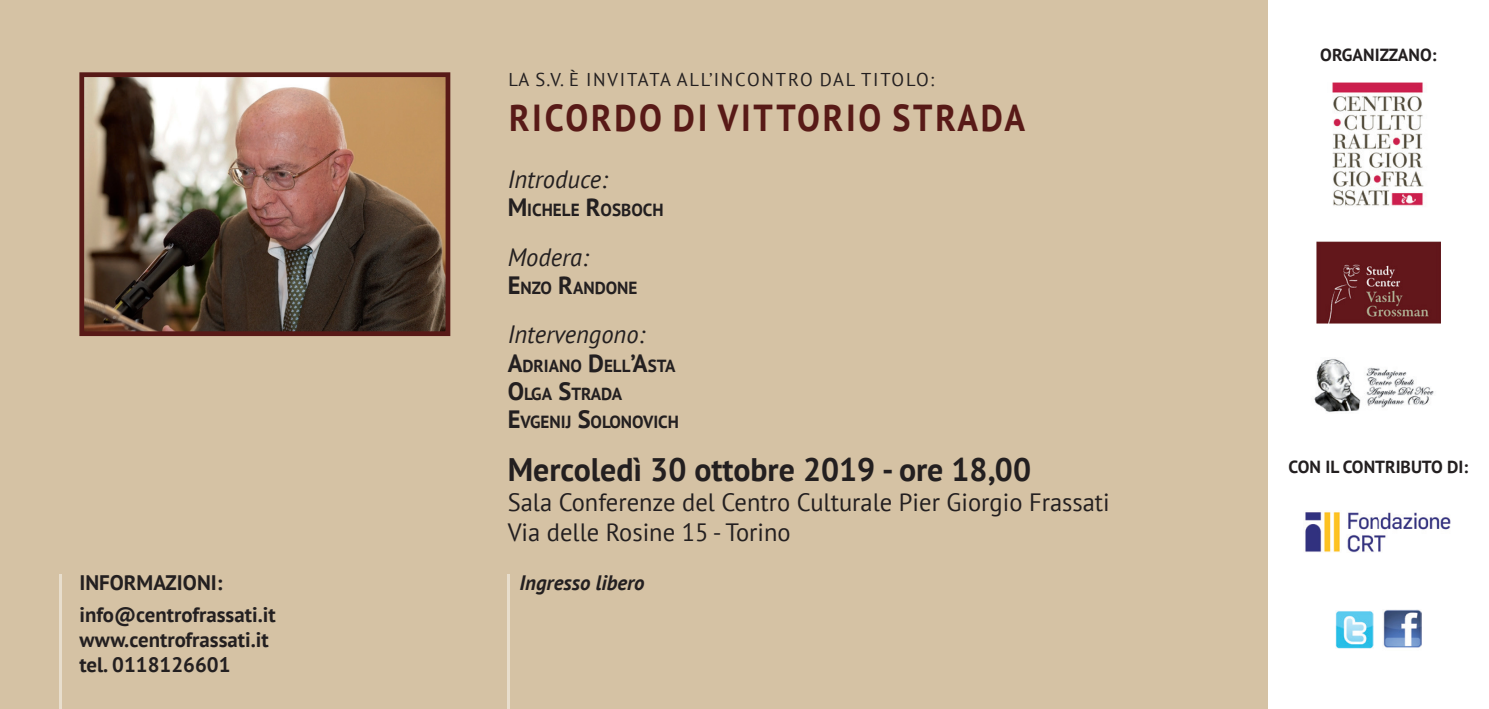
<style>
.page{position:relative;width:1489px;height:709px;background:#fff}
.page>*{position:absolute;margin:0;border:0;box-sizing:border-box;transform-origin:0 0}
.t1{font:700 37.5px "PT Sans";letter-spacing:.08em;color:#581a17;scale:.91 1}
.t2{font:700 32.5px "PT Sans";color:#231f20}
.t3{font:25px/30px "PT Sans";color:#231f20}
.t4{font:italic 25px "PT Sans";color:#231f20}
.t5{font:700 21px "PT Sans";color:#231f20}
.t6{font:700 20.75px/25px "PT Sans";color:#231f20}
.t7{font:italic 700 20.75px "PT Sans";color:#231f20}
.t8{font:18.5px "PT Sans";letter-spacing:.095em;color:#231f20}
.t9{font:700 17.5px/28.2px "PT Sans";color:#231f20}
.t10{font:700 17.5px "PT Sans";color:#231f20}
.s1{font-size:25px}
</style>
<div class="page">
<div style="left:0;top:0;width:1267px;height:709px;background:#d5c2a4"></div>
<img style="left:85px;top:78px;width:359px;height:252px">
<div style="left:79px;top:72px;width:371px;height:264px;border:5px solid #581a17"></div>
<img style="left:1383px;top:609px;width:37px;height:39px">
<img style="left:1335px;top:611px;width:38px;height:37px">
<img style="left:1332px;top:82px;width:92px;height:124px">
<img style="left:1316px;top:242px;width:124px;height:81px">
<img style="left:1314px;top:359px;width:120px;height:54px">
<hr style="left:507px;top:574px;width:3px;height:135px;background:#e8decd">
<hr style="left:59px;top:574px;width:3px;height:135px;background:#e8decd">
<img style="left:1305px;top:512px;width:146px;height:41px">
<p class="t5" style="left:79px;top:568px;width:145px">INFORMAZIONI:</p>
<p class="t6" style="left:79px;top:602px;width:198px">info@centrofrassati.it www.centrofrassati.it tel. 0118126601</p>
<p class="t8" style="left:508px;top:68px;width:427px">LA S.V. È INVITATA ALL’INCONTRO DAL TITOLO:</p>
<h1 class="t1" style="left:509px;top:93px;width:568px">RICORDO DI VITTORIO STRADA</h1>
<p class="t4" style="left:507px;top:163px;width:101px">Introduce:</p>
<p class="t9" style="left:507px;top:195px;width:157px"><span class="s1">M</span>ICHELE <span class="s1">R</span>OSBOCH</p>
<p class="t4" style="left:507px;top:241px;width:82px">Modera:</p>
<p class="t9" style="left:507px;top:273px;width:131px"><span class="s1">E</span>NZO <span class="s1">R</span>ANDONE</p>
<p class="t4" style="left:507px;top:318px;width:139px">Intervengono:</p>
<p class="t9" style="left:507px;top:351px;width:173px"><span class="s1">A</span>DRIANO <span class="s1">D</span>ELL<span class="s1">’A</span>STA<br><span class="s1">O</span>LGA <span class="s1">S</span>TRADA<br><span class="s1">E</span>VGENIJ <span class="s1">S</span>OLONOVICH</p>
<h2 class="t2" style="left:507px;top:448px;width:525px">Mercoledì 30 ottobre 2019 - ore 18,00</h2>
<p class="t3" style="left:507px;top:487px;width:603px">Sala Conferenze del Centro Culturale Pier Giorgio Frassati<br>Via delle Rosine 15 - Torino</p>
<p class="t7" style="left:519px;top:569px;width:127px">Ingresso libero</p>
<p class="t10" style="left:1320px;top:44px;width:118px">ORGANIZZANO:</p>
<p class="t10" style="left:1288px;top:455px;width:181px">CON IL CONTRIBUTO DI:</p>
</div>
